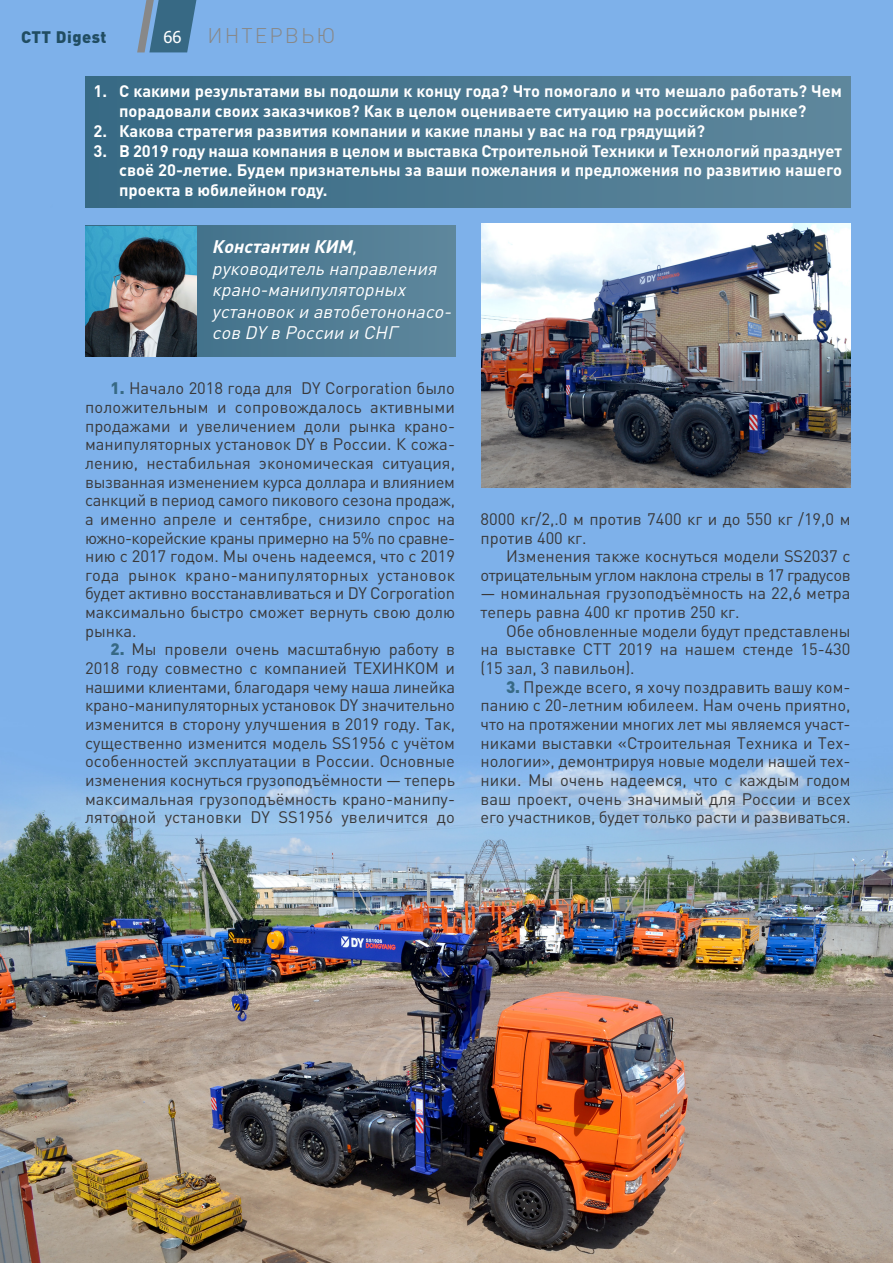
<style>
.page{position:relative;width:893px;height:1263px;background:#fff}
.page>*{position:absolute;margin:0;border:0;box-sizing:border-box;transform-origin:0 0}
.t1{font:300 21px "DIN Pro";letter-spacing:.1em;color:#888}
.t2{font:italic 18px/21.6px "DIN Pro";color:#fff}
.t3{font:16.5px/18.6px "DIN Pro";color:#393839;text-align:justify}
.t4{font:700 16.5px/19.8px "DIN Pro";color:#fff}
.t5{font:16.5px/18.6px "DIN Pro";letter-spacing:-.03em;color:#393839;text-align:right}
.t6{font:900 16.5px "DIN Pro";letter-spacing:.03em;color:#214d62}
.s1{font-family:"Tahoma";font-weight:400;font-size:16.5px;color:#fff}
.s2{font-weight:700}
.s3{font-weight:900;color:#376984}
</style>
<div class="page">
<img style="left:0;top:0;width:892px;height:1263px">
<svg style="left:137px;top:0;width:63px;height:52px;background:#5480a1"></svg>
<div style="left:85px;top:77px;width:765px;height:130px;background:linear-gradient(to right,#376984,#5e879d)"></div>
<div style="left:85px;top:226px;width:370px;height:131px;background:linear-gradient(to bottom,#517d94,#517d94)"></div>
<img style="left:85px;top:226px;width:112px;height:131px">
<img style="left:482px;top:223px;width:368px;height:265px">
<p class="t6" style="left:21px;top:28px;width:87px">CTT Digest</p>
<p class="t1" style="left:163px;top:24px;width:173px"><span class="s1">66</span> ИНТЕРВЬЮ</p>
<p class="t4" style="left:119px;top:82px;width:724px;text-indent:-26px">1. С какими результатами вы подошли к концу года? Что помогало и что мешало работать? Чем порадовали своих заказчиков? Как в целом оцениваете ситуацию на российском рынке?</p>
<p class="t4" style="left:94px;top:121px;width:613px">2. Какова стратегия развития компании и какие планы у вас на год грядущий?</p>
<p class="t4" style="left:119px;top:141px;width:724px;text-align:justify;text-indent:-26px">3. В 2019 году наша компания в целом и выставка Строительной Техники и Технологий празднует своё 20-летие. Будем признательны за ваши пожелания и предложения по развитию нашего проекта в юбилейном году.</p>
<p class="t2" style="left:212px;top:238px;width:244px"><span class="s2">Константин КИМ</span>, руководитель направления крано-манипуляторных установок и автобетононасо&shy;сов DY в России и СНГ</p>
<p class="t3" style="left:85px;top:381px;width:371px;text-indent:26px"><span class="s3">1.</span> Начало 2018 года для DY Corporation было положительным и сопровождалось активными продажами и увеличением доли рынка крано&shy;манипуляторных установок DY в России. К сожа&shy;лению, нестабильная экономическая ситуация, вызванная изменением курса доллара и влиянием санкций в период самого пикового сезона продаж, а именно апреле и сентябре, снизило спрос на южно-корейские краны примерно на 5% по сравне&shy;нию с 2017 годом. Мы очень надеемся, что с 2019 года рынок крано-манипуляторных установок будет активно восстанавливаться и DY Corporation максимально быстро сможет вернуть свою долю рынка.</p>
<p class="t3" style="left:85px;top:642px;width:371px;text-indent:26px"><span class="s3">2.</span> Мы провели очень масштабную работу в 2018 году совместно с компанией ТЕХИНКОМ и нашими клиентами, благодаря чему наша линейка крано-манипуляторных установок DY значительно изменится в сторону улучшения в 2019 году. Так, существенно изменится модель SS1956 с учётом особенностей эксплуатации в России. Основные изменения коснуться грузоподъёмности — теперь максимальная грузоподъёмность крано-манипу&shy;ляторной установки DY SS1956 увеличится до</p>
<p class="t3" style="left:480px;top:512px;width:371px">8000 кг/2,.0 м против 7400 кг и до 550 кг /19,0 м против 400 кг.</p>
<p class="t5" style="left:480px;top:549px;width:371px">Изменения также коснуться модели SS2037 с отрицательным углом наклона стрелы в 17 градусов</p>
<p class="t3" style="left:480px;top:586px;width:371px">— номинальная грузоподъёмность на 22,6 метра теперь равна 400 кг против 250 кг.</p>
<p class="t3" style="left:480px;top:623px;width:371px;text-indent:26px">Обе обновленные модели будут представлены на выставке СТТ 2019 на нашем стенде 15-430 (15 зал, 3 павильон).</p>
<p class="t3" style="left:480px;top:679px;width:371px;text-indent:26px"><span class="s3">3.</span> Прежде всего, я хочу поздравить вашу ком&shy;панию с 20-летним юбилеем. Нам очень приятно, что на протяжении многих лет мы являемся участ&shy;никами выставки «Строительная Техника и Тех&shy;нологии», демонтрируя новые модели нашей тех&shy;ники. Мы очень надеемся, что с каждым годом ваш проект, очень значимый для России и всех его участников, будет только расти и развиваться.</p>
</div>
